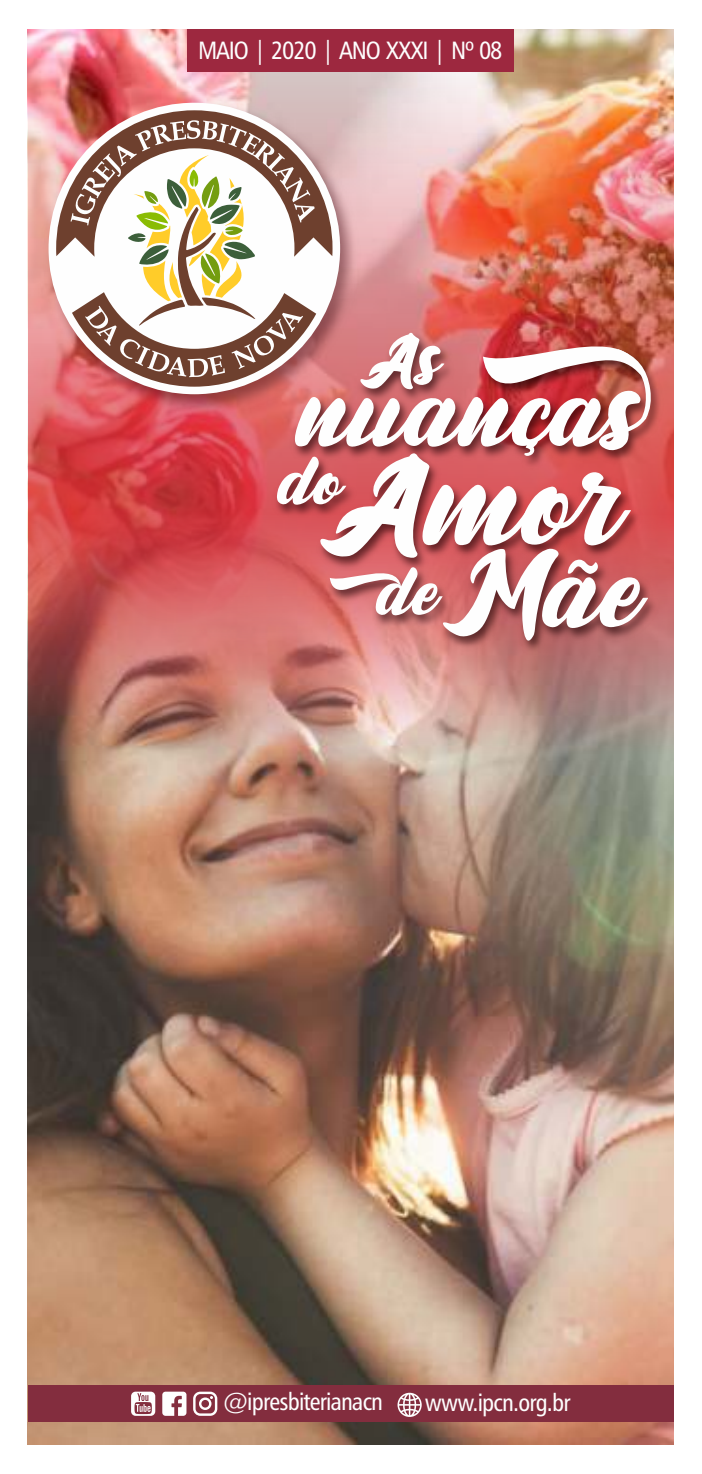
<style>
.page{position:relative;width:702px;height:1474px;background:#fff}
.page>*{position:absolute;margin:0;border:0;box-sizing:border-box;transform-origin:0 0}
.t1{font:124.25px "Brigest Script";color:#fefefe}
.t2{font:106px "Brigest Script";color:#fefefe}
.t3{font:101.75px "Brigest Script";color:#fefefe}
.t4{font:67.25px "Brigest Script";color:#fefefe}
.t5{font:25px "Humanist 777 BT Roman Condensed B";letter-spacing:-.05em;color:#fefefe}
.t6{font:24.25px "Humanist 777 BT Roman Condensed B";letter-spacing:-.03em;color:#fefefe}
.s1{font-size:67.25px}
</style>
<div class="page">
<img style="left:28px;top:737px;width:645px;height:707px">
<div style="left:28px;top:1385px;width:645px;height:37px;background:#832d3e"></div>
<svg style="left:131px;top:1391px;width:24px;height:24px"></svg>
<svg style="left:162px;top:1391px;width:24px;height:24px"></svg>
<svg style="left:193px;top:1391px;width:24px;height:24px"></svg>
<svg style="left:397px;top:1392px;width:24px;height:24px"></svg>
<img style="left:28px;top:30px;width:645px;height:707px">
<div style="left:187px;top:30px;width:327px;height:42px;background:#9d283f"></div>
<img style="left:36px;top:92px;width:332px;height:332px">
<div style="left:49px;top:103px;width:291px;height:291px;background:#fefefe;border-radius:50%"></div>
<svg style="left:56px;top:110px;width:276px;height:277px"></svg>
<svg style="left:70px;top:120px;width:245px;height:257px"></svg>
<img style="left:269px;top:328px;width:398px;height:335px">
<svg style="left:330px;top:559px;width:71px;height:32px"></svg>
<img style="left:483px;top:316px;width:168px;height:103px">
<p class="t5" style="left:198px;top:40px;width:306px">MAIO | 2020 | ANO XXXI | Nº 08</p>
<h3 class="t4" style="left:360px;top:328px;width:82px">As</h3>
<h3 class="t3" style="left:300px;top:364px;width:342px">nuanças</h3>
<h1 class="t1" style="left:279px;top:445px;width:346px"><sup>do</sup> Amor</h1>
<h2 class="t2" style="left:378px;top:542px;width:265px"><span class="s1">de</span> Mãe</h2>
<p class="t6" style="left:224px;top:1391px;width:161px">@ipresbiterianacn</p>
<p class="t6" style="left:425px;top:1392px;width:147px">www.ipcn.org.br</p>
</div>
